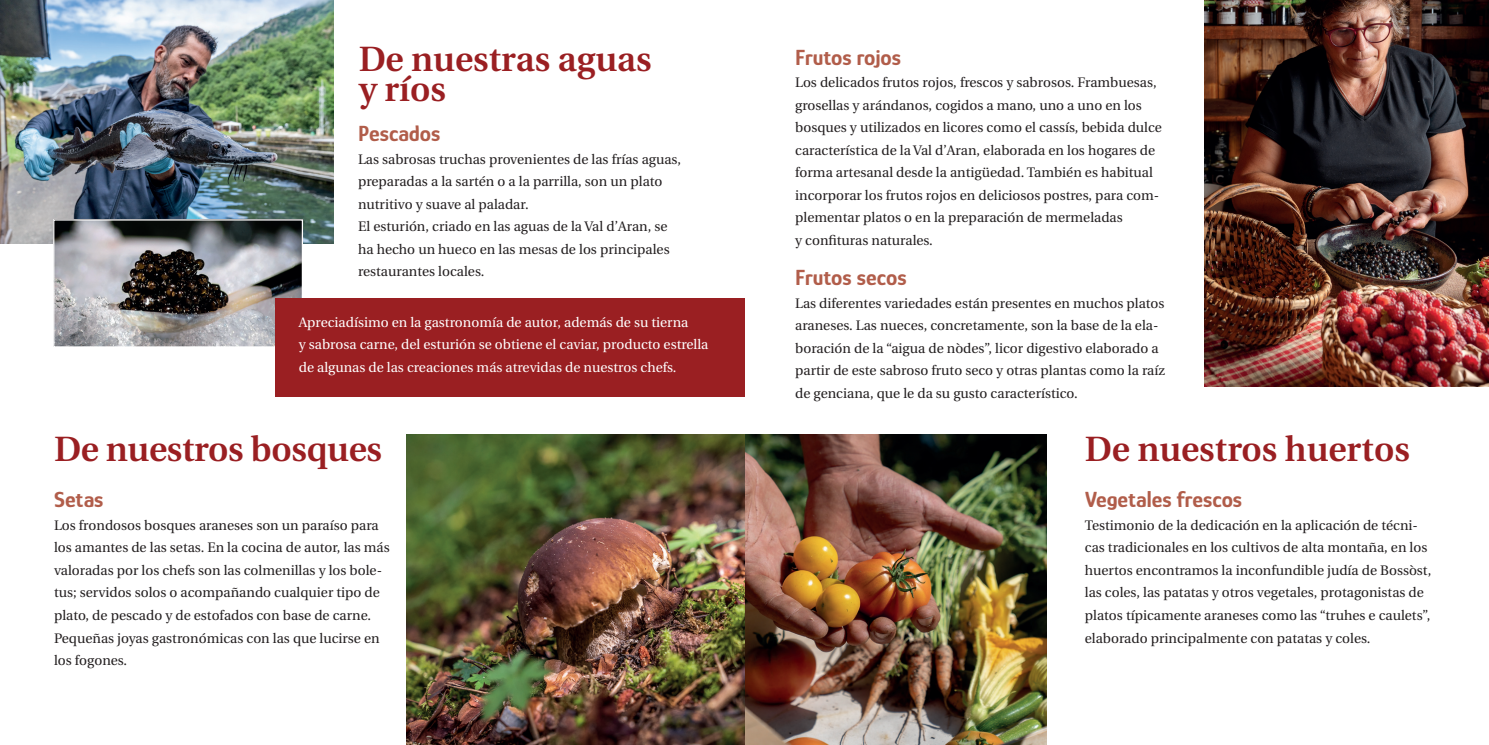
<style>
.page{position:relative;width:1489px;height:745px;background:#fff}
.page>*{position:absolute;margin:0;border:0;box-sizing:border-box;transform-origin:0 0}
.t1{font:600 35px/30px "Utopia";color:#9a1f22}
.t2{font:700 22.5px "Glory";color:#b15d4a}
.t3{font:13.75px/22.5px "Utopia";color:#231f20}
.t4{font:13.75px/22.5px "Utopia";color:#fff}
</style>
<div class="page">
<img style="left:744px;top:434px;width:302px;height:310px">
<img style="left:1204px;top:0;width:284px;height:386px">
<img style="left:406px;top:434px;width:338px;height:310px">
<img style="left:0;top:0;width:333px;height:243px">
<img style="left:55px;top:221px;width:246px;height:124px">
<div style="left:53px;top:219px;width:250px;height:128px;border:1px solid #fff"></div>
<div style="left:275px;top:298px;width:469px;height:99px;background:#9a1f22"></div>
<h1 class="t1" style="left:358px;top:44px;width:294px">De nuestras aguas y ríos</h1>
<h2 class="t2" style="left:358px;top:119px;width:84px">Pescados</h2>
<p class="t3" style="left:358px;top:148px;width:324px">Las sabrosas truchas provenientes de las frías aguas, preparadas a la sartén o a la parrilla, son un plato nutritivo y suave al paladar.<br>El esturión, criado en las aguas de la Val d’Aran, se ha hecho un hueco en las mesas de los principales restaurantes locales.</p>
<p class="t4" style="left:299px;top:311px;width:411px">Apreciadísimo en la gastronomía de autor, además de su tierna<br>y sabrosa carne, del esturión se obtiene el caviar, producto estrella de algunas de las creaciones más atrevidas de nuestros chefs.</p>
<h1 class="t1" style="left:54px;top:434px;width:329px">De nuestros bosques</h1>
<h2 class="t2" style="left:54px;top:484px;width:51px">Setas</h2>
<p class="t3" style="left:54px;top:514px;width:337px">Los frondosos bosques araneses son un paraíso para los amantes de las setas. En la cocina de autor, las más valoradas por los chefs son las colmenillas y los bole&shy;tus; servidos solos o acompañando cualquier tipo de plato, de pescado y de estofados con base de carne.<br>Pequeñas joyas gastronómicas con las que lucirse en los fogones.</p>
<h2 class="t2" style="left:795px;top:42px;width:107px">Frutos rojos</h2>
<p class="t3" style="left:795px;top:71px;width:368px">Los delicados frutos rojos, frescos y sabrosos. Frambuesas, grosellas y arándanos, cogidos a mano, uno a uno en los bosques y utilizados en licores como el cassís, bebida dulce característica de la Val d’Aran, elaborada en los hogares de forma artesanal desde la antigüedad. También es habitual incorporar los frutos rojos en deliciosos postres, para com&shy;plementar platos o en la preparación de mermeladas<br>y confituras naturales.</p>
<h2 class="t2" style="left:795px;top:262px;width:113px">Frutos secos</h2>
<p class="t3" style="left:795px;top:292px;width:371px">Las diferentes variedades están presentes en muchos platos araneses. Las nueces, concretamente, son la base de la ela&shy;boración de la “aigua de nòdes”, licor digestivo elaborado a partir de este sabroso fruto seco y otras plantas como la raíz de genciana, que le da su gusto característico.</p>
<h1 class="t1" style="left:1084px;top:434px;width:326px">De nuestros huertos</h1>
<h2 class="t2" style="left:1084px;top:484px;width:159px">Vegetales frescos</h2>
<p class="t3" style="left:1084px;top:514px;width:348px">Testimonio de la dedicación en la aplicación de técni&shy;cas tradicionales en los cultivos de alta montaña, en los huertos encontramos la inconfundible judía de Bossòst, las coles, las patatas y otros vegetales, protagonistas de platos típicamente araneses como las “truhes e caulets”, elaborado principalmente con patatas y coles.</p>
</div>
